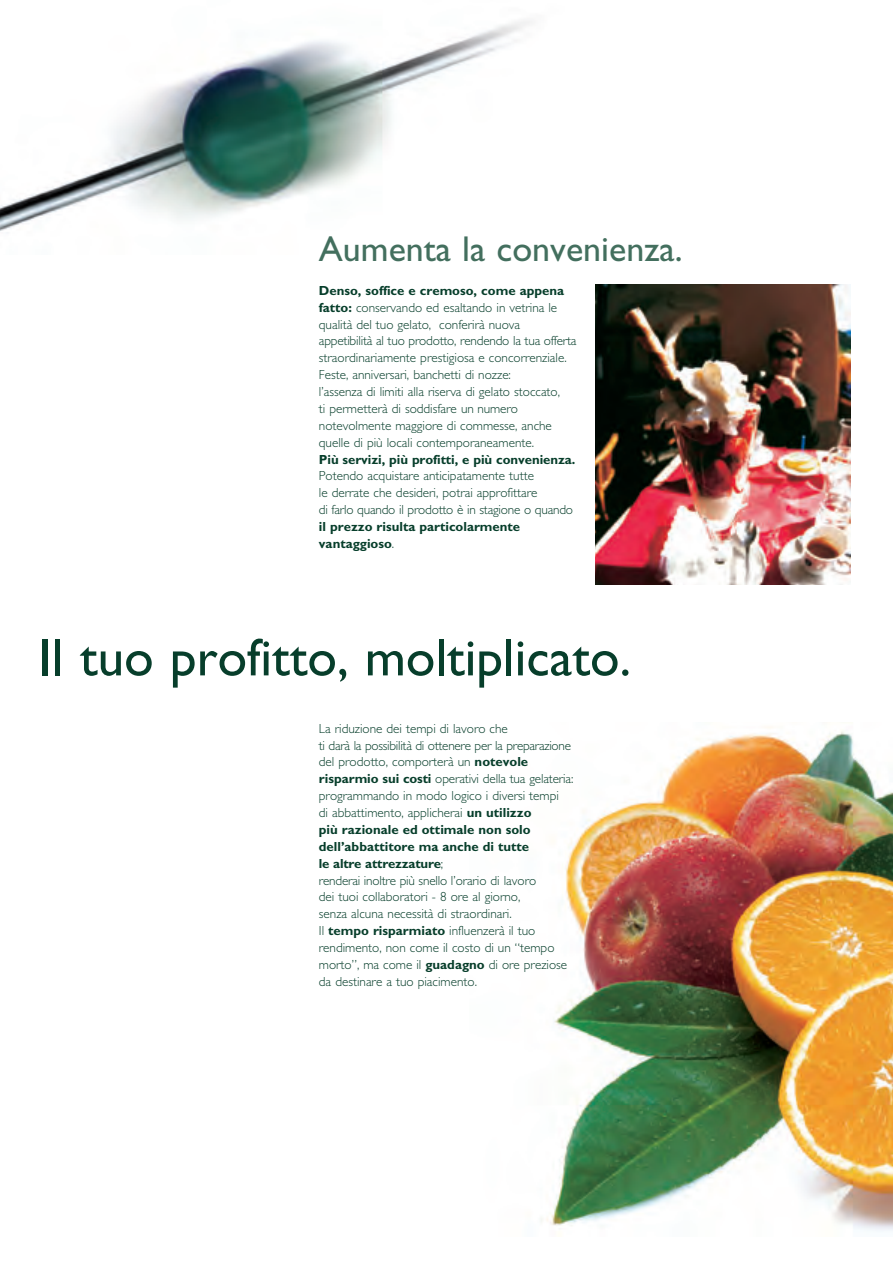
<style>
.page{position:relative;width:893px;height:1263px;background:#fff}
.page>*{position:absolute;margin:0;border:0;box-sizing:border-box;transform-origin:0 0}
.Normale{font:53.25px "Gill Sans";color:#073e2b}
._02_Massimo{font:36px "Gill Sans";color:#436f5e}
.Normale-2{font:300 13.2px/16.8px "Gill Sans";color:#073e2b}
.Normale-3{font:700 13.2px "Gill Sans";color:#073e2b}
.Normale-4{font:300 13.2px/16.8px "Gill Sans";letter-spacing:-.02em;color:#073e2b}
.s1{font-weight:700}
.s2{font-weight:300}
</style>
<div class="page">
<img style="left:541px;top:727px;width:352px;height:505px">
<img style="left:595px;top:285px;width:255px;height:300px">
<img style="left:0;top:21px;width:532px;height:210px">
<p class="_02_Massimo" style="left:319px;top:228px;width:365px">Aumenta la convenienza.</p>
<p class="Normale-2" style="left:319px;top:282px;width:259px"><span class="s1">Denso, soffice e cremoso, come appena fatto:</span> conservando ed esaltando in vetrina le qualità del tuo gelato, conferirà nuova appetibilità al tuo prodotto, rendendo la tua offerta</p>
<p class="Normale-2" style="left:319px;top:349px;width:249px">straordinariamente prestigiosa e concorrenziale.</p>
<p class="Normale-2" style="left:319px;top:366px;width:194px">Feste, anniversari, banchetti di nozze:</p>
<p class="Normale-2" style="left:319px;top:383px;width:243px">l’assenza di limiti alla riserva di gelato stoccato,</p>
<p class="Normale-2" style="left:319px;top:400px;width:200px">ti permetterà di soddisfare un numero</p>
<p class="Normale-2" style="left:319px;top:417px;width:235px">notevolmente maggiore di commesse, anche</p>
<p class="Normale-2" style="left:319px;top:434px;width:217px">quelle di più locali contemporaneamente.</p>
<p class="Normale-3" style="left:319px;top:451px;width:258px">Più servizi, più profitti, e più convenienza.</p>
<p class="Normale-2" style="left:319px;top:468px;width:217px">Potendo acquistare anticipatamente tutte</p>
<p class="Normale-2" style="left:319px;top:484px;width:220px">le derrate che desideri, potrai approfittare</p>
<p class="Normale-2" style="left:319px;top:501px;width:256px">di farlo quando il prodotto è in stagione o quando <span class="s1">il prezzo risulta particolarmente</span></p>
<p class="Normale-3" style="left:319px;top:536px;width:77px">vantaggioso<span class="s2">.</span></p>
<p class="Normale" style="left:39px;top:627px;width:594px">Il tuo profitto, moltiplicato.</p>
<p class="Normale-2" style="left:319px;top:720px;width:190px">La riduzione dei tempi di lavoro che</p>
<p class="Normale-4" style="left:319px;top:737px;width:254px">ti darà la possibilità di ottenere per la preparazione del prodotto, comporterà un <span class="s1">notevole</span></p>
<p class="Normale-2" style="left:319px;top:770px;width:256px"><span class="s1">risparmio sui costi</span> operativi della tua gelateria: programmando in modo logico i diversi tempi</p>
<p class="Normale-2" style="left:319px;top:804px;width:214px">di abbattimento, applicherai <span class="s1">un utilizzo</span></p>
<p class="Normale-3" style="left:319px;top:822px;width:213px">più razionale ed ottimale non solo</p>
<p class="Normale-3" style="left:319px;top:838px;width:212px">dell’abbattitore ma anche di tutte</p>
<p class="Normale-3" style="left:319px;top:855px;width:126px">le altre attrezzature<span class="s2">;</span></p>
<p class="Normale-2" style="left:319px;top:872px;width:219px">renderai inoltre più snello l’orario di lavoro</p>
<p class="Normale-2" style="left:319px;top:889px;width:203px">dei tuoi collaboratori - 8 ore al giorno,</p>
<p class="Normale-2" style="left:319px;top:905px;width:194px">senza alcuna necessità di straordinari.</p>
<p class="Normale-2" style="left:319px;top:922px;width:218px">Il <span class="s1">tempo risparmiato</span> influenzerà il tuo</p>
<p class="Normale-2" style="left:319px;top:939px;width:250px">rendimento, non come il costo di un “tempo morto”, ma come il <span class="s1">guadagno</span> di ore preziose</p>
<p class="Normale-2" style="left:319px;top:973px;width:160px">da destinare a tuo piacimento.</p>
</div>
